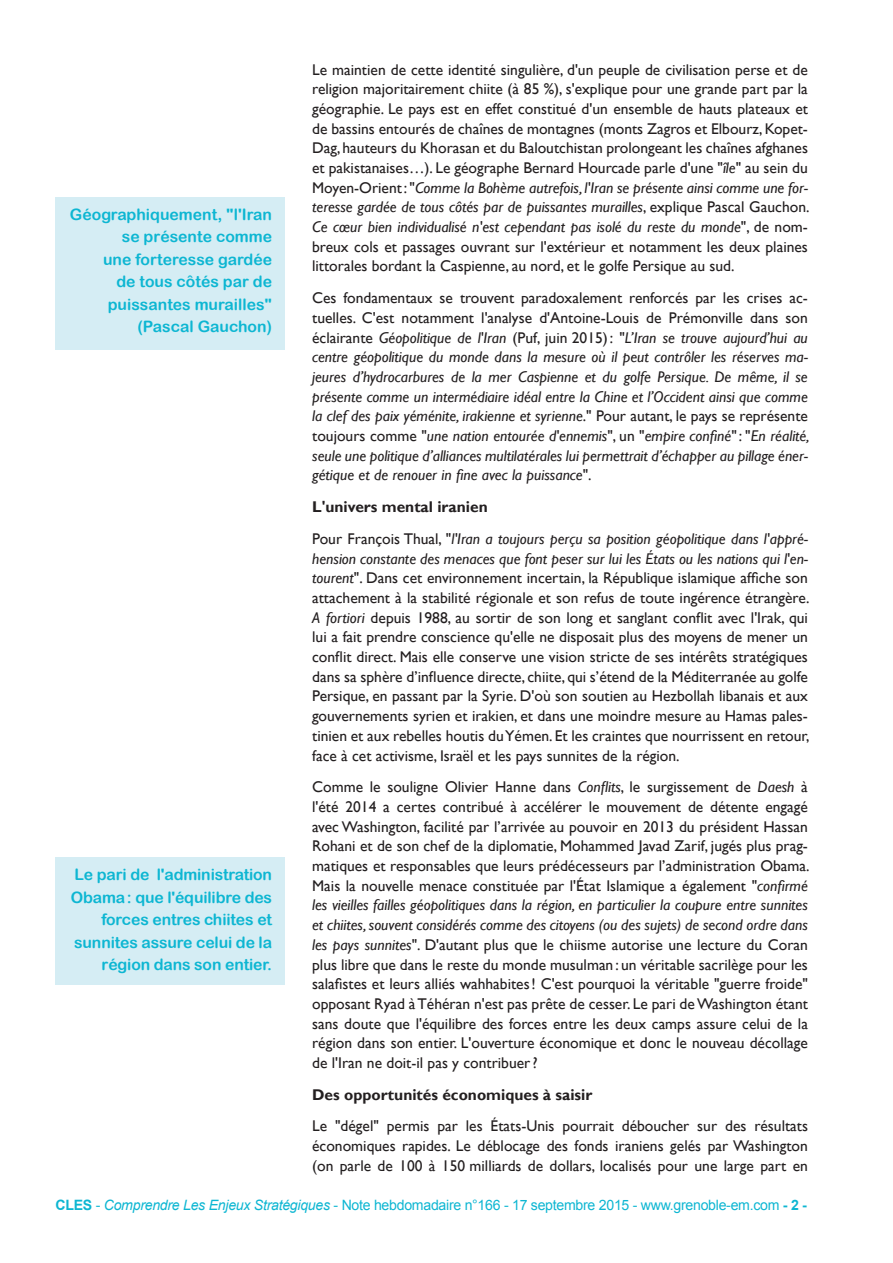
<style>
.page{position:relative;width:893px;height:1263px;background:#fff}
.page>*{position:absolute;margin:0;border:0;box-sizing:border-box;transform-origin:0 0}
.Exergue_CLES{font:15.75px/22.5px "Arial Rounded MT Bold";letter-spacing:-.01em;color:#0db6d2;text-align:right}
.Chapo_CLES{font:15.6px/19.6px "Gill Sans";color:#231f20;text-align:justify}
.Texte_courant_CLES{font:15.6px/19.6px "Gill Sans";color:#231f20;text-align:justify}
.Texte_courant_CLES-2{font:italic 15.6px/19.6px "Gill Sans";color:#231f20;text-align:justify}
.Texte_courant_CLES-3{font:700 15.6px "Gill Sans";color:#231f20}
.t1{font:14.25px "Arial";letter-spacing:-.02em;color:#0db6d2}
.s1{font-style:italic}
.s2{font-style:normal}
.s3{font-style:inherit}
.s4{font-weight:700}
</style>
<div class="page">
<div style="left:55px;top:857px;width:230px;height:128px;background:#d5edf4"></div>
<div style="left:55px;top:197px;width:230px;height:153px;background:#d5edf4"></div>
<p class="Texte_courant_CLES" style="left:312px;top:60px;width:499px">Le maintien de cette identité singulière, d'un peuple de civilisation perse et de religion majoritairement chiite (à 85 %), s'explique pour une grande part par la géographie. Le pays est en effet constitué d'un ensemble de hauts plateaux et de bassins entourés de chaînes de montagnes (monts Zagros et Elbourz, Kopet-Dag, hauteurs du Khorasan et du Baloutchistan prolongeant les chaînes afghanes et pakistanaises…). Le géographe Bernard Hourcade parle d'une "<span class="s1">île</span>" au sein du Moyen-Orient: "<span class="s1">Comme la Bohème autrefois, l'Iran se présente ainsi comme une for&shy;teresse gardée de tous côtés par de puissantes murailles</span>, explique Pascal Gauchon.<br><span class="s1">Ce cœur bien individualisé n'est cependant pas isolé du reste du monde</span>", de nom&shy;breux cols et passages ouvrant sur l'extérieur et notamment les deux plaines littorales bordant la Caspienne, au nord, et le golfe Persique au sud.</p>
<p class="Texte_courant_CLES-2" style="left:312px;top:288px;width:499px"><span class="s2">Ces fondamentaux se trouvent paradoxalement renforcés par les crises ac&shy;tuelles. C'est notamment l'analyse</span> <span class="s2">d'Antoine-Louis de Prémonville dans son éclairante</span> <span class="s3">Géopolitique de l'Iran</span> <span class="s2">(Puf, juin 2015):</span> <span class="s2">"</span>L’Iran se trouve aujourd’hui au centre géopolitique du monde dans la mesure où il peut contrôler les réserves ma&shy;jeures d’hydrocarbures de la mer Caspienne et du golfe Persique. De même, il se présente comme un intermédiaire idéal entre la Chine et l’Occident ainsi que comme la clef des paix yéménite, irakienne et syrienne<span class="s2">." Pour autant, le pays se représente toujours comme "</span>une nation entourée d'ennemis<span class="s2">", un "</span>empire confiné<span class="s2">": "</span>En réalité, seule une politique d’alliances multilatérales lui permettrait d’échapper au pillage éner&shy;gétique et de renouer in fine avec la puissance<span class="s2">".</span></p>
<p class="Texte_courant_CLES-3" style="left:312px;top:497px;width:177px">L'univers mental iranien</p>
<p class="Chapo_CLES" style="left:312px;top:529px;width:499px">Pour François Thual, "<span class="s1">l'Iran a toujours perçu sa position géopolitique dans l'appré&shy;hension constante des menaces que font peser sur lui les États ou les nations qui l'en&shy;tourent</span>". Dans cet environnement incertain, la République islamique affiche son attachement à la stabilité régionale et son refus de toute ingérence étrangère.<br><span class="s1">A fortiori</span> depuis 1988, au sortir de son long et sanglant conflit avec l'Irak, qui lui a fait prendre conscience qu'elle ne disposait plus des moyens de mener un conflit direct. Mais elle conserve une vision stricte de ses intérêts stratégiques dans sa sphère d’influence directe, chiite, qui s’étend de la Méditerranée au golfe Persique, en passant par la Syrie. D'où son soutien au Hezbollah libanais et aux gouvernements syrien et irakien, et dans une moindre mesure au Hamas pales&shy;tinien et aux rebelles houtis du Yémen. Et les craintes que nourrissent en retour, face à cet activisme, Israël et les pays sunnites de la région.</p>
<p class="Chapo_CLES" style="left:312px;top:777px;width:499px">Comme le souligne Olivier Hanne dans <span class="s1">Conflits</span>, le surgissement de <span class="s1">Daesh</span> à l'été 2014 a certes contribué à accélérer le mouvement de détente engagé avec Washington, facilité par l’arrivée au pouvoir en 2013 du président Hassan Rohani et de son chef de la diplomatie, Mohammed Javad Zarif, jugés plus prag&shy;matiques et responsables que leurs prédécesseurs par l’administration Obama.<br>Mais la nouvelle menace constituée par l'État Islamique a également "<span class="s1">confirmé les vieilles failles géopolitiques dans la région, en particulier la coupure entre sunnites et chiites, souvent considérés comme des citoyens (ou des sujets) de second ordre dans les pays sunnites</span>". D'autant plus que le chiisme autorise une lecture du Coran plus libre que dans le reste du monde musulman : un véritable sacrilège pour les salafistes et leurs alliés wahhabites! C'est pourquoi la véritable "guerre froide" opposant Ryad à Téhéran n'est pas prête de cesser. Le pari de Washington étant sans doute que l'équilibre des forces entre les deux camps assure celui de la région dans son entier. L'ouverture économique et donc le nouveau décollage de l'Iran ne doit-il pas y contribuer?</p>
<p class="Texte_courant_CLES-3" style="left:312px;top:1085px;width:282px">Des opportunités économiques à saisir</p>
<p class="Texte_courant_CLES" style="left:312px;top:1116px;width:497px">Le "dégel" permis par les États-Unis pourrait déboucher sur des résultats économiques rapides. Le déblocage des fonds iraniens gelés par Washington (on parle de 100 à 150 milliards de dollars, localisés pour une large part en</p>
<p class="t1" style="left:56px;top:1195px;width:753px"><span class="s4">CLES</span> - <span class="s1">Comprendre Les Enjeux Stratégiques</span> - Note hebdomadaire n°166 - 17 septembre 2015 - www.grenoble-em.com <span class="s4">- 2 -</span></p>
<p class="Exergue_CLES" style="left:70px;top:203px;width:204px">Géographiquement, "l'Iran se présente comme</p>
<p class="Exergue_CLES" style="left:103px;top:248px;width:170px">une forteresse gardée de tous côtés par de puissantes murailles"</p>
<p class="Exergue_CLES" style="left:137px;top:315px;width:136px">(Pascal Gauchon)</p>
<p class="Exergue_CLES" style="left:71px;top:863px;width:203px">Le pari de l'administration<br>Obama: que l'équilibre des forces entres chiites et sunnites assure celui de la région dans son entier.</p>
</div>
